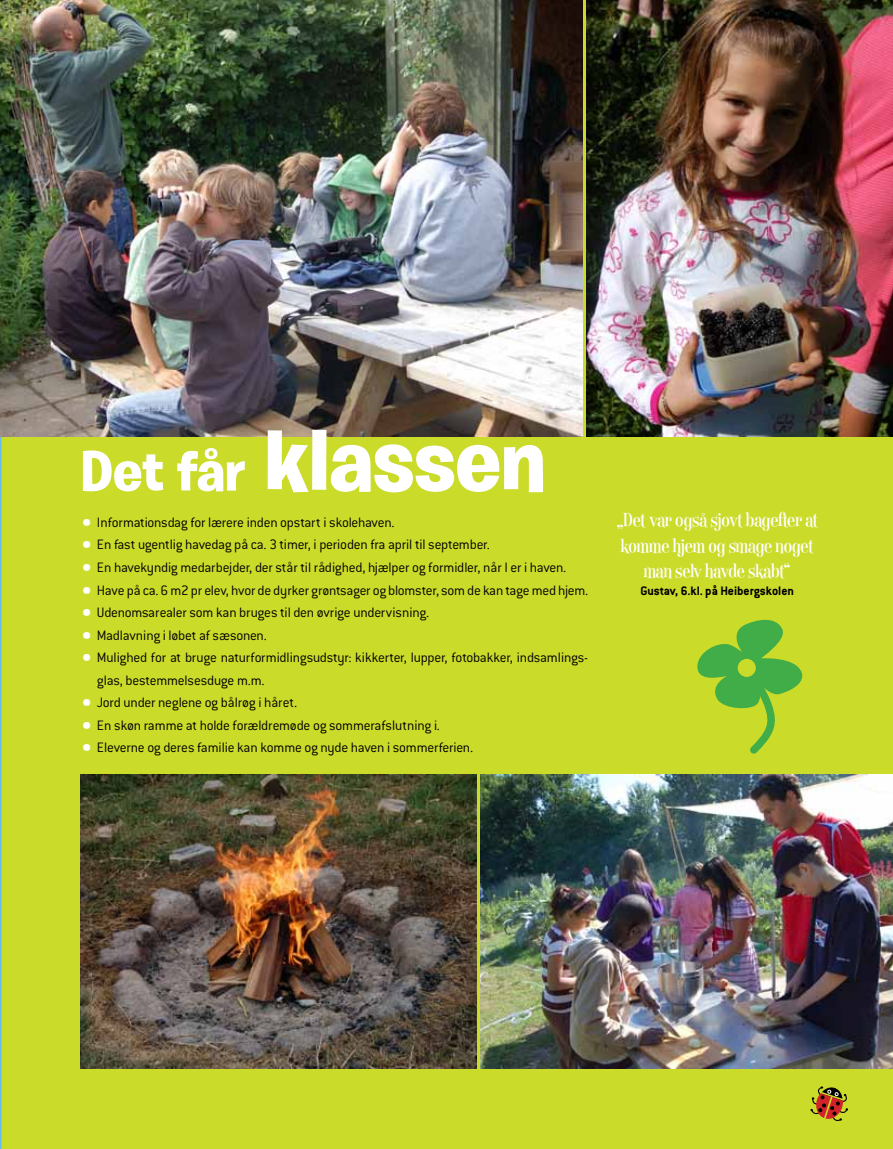
<style>
.page{position:relative;width:893px;height:1149px;background:#fff}
.page>*{position:absolute;margin:0;border:0;box-sizing:border-box;transform-origin:0 0}
.t1{font:700 88.5px "Burbank Big";color:#fff}
.t2{font:20.25px/25.5px "Ed";color:#fff;text-align:center}
.t3{font:300 15px/22.5px "Conduit ITC Std";letter-spacing:-.015em;color:#000}
.t4{font:700 13.5px "Conduit ITC Std";color:#000}
.s1{font-size:57px}
.s2{font-size:24px;color:#fff}
</style>
<div class="page">
<div style="left:0;top:0;width:893px;height:1148px;background:#cbdb2a"></div>
<svg style="left:810px;top:1085px;width:39px;height:37px"></svg>
<img style="left:587px;top:0;width:306px;height:436px">
<img style="left:480px;top:774px;width:413px;height:293px">
<img style="left:0;top:0;width:583px;height:436px">
<svg style="left:697px;top:615px;width:107px;height:145px;background:#97c935"></svg>
<div style="left:738px;top:658px;width:18px;height:18px;background:#cbdb2a;border-radius:50%"></div>
<img style="left:81px;top:774px;width:395px;height:293px">
<h1 class="t1" style="left:81px;top:406px;width:466px"><span class="s1">Det får</span> klassen</h1>
<p class="t3" style="left:81px;top:510px;width:315px"><span class="s2">•</span> Informationsdag for lærere inden opstart i skolehaven.</p>
<p class="t3" style="left:81px;top:533px;width:411px"><span class="s2">•</span> En fast ugentlig havedag på ca. 3 timer, i perioden fra april til september.</p>
<p class="t3" style="left:81px;top:555px;width:487px"><span class="s2">•</span> En havekyndig medarbejder, der står til rådighed, hjælper og formidler, når I er i haven.</p>
<p class="t3" style="left:81px;top:578px;width:509px"><span class="s2">•</span> Have på ca. 6 m2 pr elev, hvor de dyrker grøntsager og blomster, som de kan tage med hjem.</p>
<p class="t3" style="left:81px;top:600px;width:350px"><span class="s2">•</span> Udenomsarealer som kan bruges til den øvrige undervisning.</p>
<p class="t3" style="left:81px;top:623px;width:188px"><span class="s2">•</span> Madlavning i løbet af sæsonen.</p>
<p class="t3" style="left:97px;top:645px;width:493px;text-indent:-16px"><span class="s2">•</span> Mulighed for at bruge naturformidlingsudstyr: kikkerter, lupper, fotobakker, indsamlings&shy;glas, bestemmelsesduge m.m.</p>
<p class="t3" style="left:81px;top:690px;width:218px"><span class="s2">•</span> Jord under neglene og bålrøg i håret.</p>
<p class="t3" style="left:81px;top:713px;width:361px"><span class="s2">•</span> En skøn ramme at holde forældremøde og sommerafslutning i.</p>
<p class="t3" style="left:81px;top:735px;width:394px"><span class="s2">•</span> Eleverne og deres familie kan komme og nyde haven i sommerferien.</p>
<h2 class="t2" style="left:616px;top:508px;width:203px">„Det var også sjovt bagefter at komme hjem og smage noget man selv havde skabt“</h2>
<p class="t4" style="left:640px;top:582px;width:155px">Gustav, 6.kl. på Heibergskolen</p>
</div>
